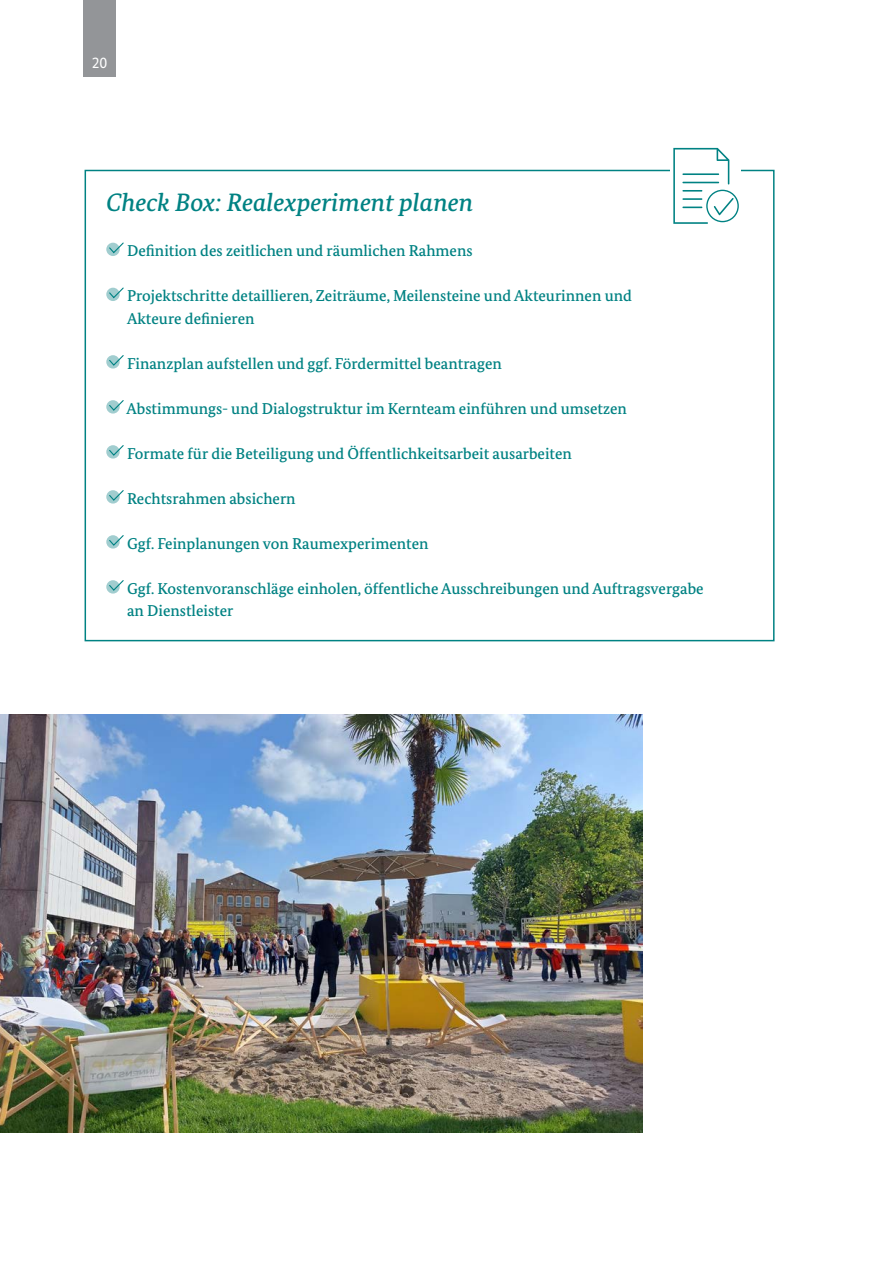
<style>
.page{position:relative;width:893px;height:1263px;background:#fff}
.page>*{position:absolute;margin:0;border:0;box-sizing:border-box;transform-origin:0 0}
.A4_Innenseiten_P-Info-Kasten_10_5_15{font:italic 500 25.2px "Bundes Serif";color:#008283}
.A4_Innenseiten_P-Info-Kasten_10_5_15-2{font:500 15.75px/22.5px "Bundes Serif";color:#008283}
.t1{font:15.75px "Bundes Sans";color:#fff}
</style>
<div class="page">
<div style="left:83px;top:0;width:33px;height:77px;background:#939598"></div>
<div style="left:85px;top:170px;width:690px;height:471px;border:2px solid #008283"></div>
<svg style="left:106px;top:243px;width:14px;height:13px"></svg>
<svg style="left:108px;top:242px;width:16px;height:12px"></svg>
<svg style="left:106px;top:288px;width:14px;height:13px"></svg>
<svg style="left:108px;top:287px;width:16px;height:12px"></svg>
<svg style="left:106px;top:355px;width:14px;height:14px"></svg>
<svg style="left:108px;top:355px;width:16px;height:12px"></svg>
<svg style="left:106px;top:400px;width:14px;height:14px"></svg>
<svg style="left:108px;top:400px;width:16px;height:12px"></svg>
<svg style="left:106px;top:445px;width:14px;height:14px"></svg>
<svg style="left:108px;top:445px;width:16px;height:12px"></svg>
<svg style="left:106px;top:490px;width:14px;height:14px"></svg>
<svg style="left:108px;top:490px;width:16px;height:12px"></svg>
<svg style="left:106px;top:535px;width:14px;height:14px"></svg>
<svg style="left:108px;top:535px;width:16px;height:12px"></svg>
<svg style="left:106px;top:580px;width:14px;height:14px"></svg>
<svg style="left:108px;top:580px;width:16px;height:12px"></svg>
<img style="left:0;top:715px;width:642px;height:417px">
<div style="left:670px;top:141px;width:71px;height:90px;background:#fff"></div>
<svg style="left:673px;top:148px;width:61px;height:76px"></svg>
<div style="left:706px;top:190px;width:33px;height:32px;border:1px solid #008283;border-radius:16px"></div>
<p class="t1" style="left:92px;top:54px;width:17px">20</p>
<p class="A4_Innenseiten_P-Info-Kasten_10_5_15" style="left:106px;top:187px;width:368px">Check Box: Realexperiment planen</p>
<p class="A4_Innenseiten_P-Info-Kasten_10_5_15-2" style="left:127px;top:239px;width:347px">Definition des zeitlichen und räumlichen Rahmens</p>
<p class="A4_Innenseiten_P-Info-Kasten_10_5_15-2" style="left:127px;top:284px;width:506px">Projektschritte detaillieren, Zeiträume, Meilensteine und Akteurinnen und<br>Akteure definieren</p>
<p class="A4_Innenseiten_P-Info-Kasten_10_5_15-2" style="left:127px;top:352px;width:376px">Finanzplan aufstellen und ggf. Fördermittel beantragen</p>
<p class="A4_Innenseiten_P-Info-Kasten_10_5_15-2" style="left:126px;top:397px;width:502px">Abstimmungs- und Dialogstruktur im Kernteam einführen und umsetzen</p>
<p class="A4_Innenseiten_P-Info-Kasten_10_5_15-2" style="left:127px;top:442px;width:446px">Formate für die Beteiligung und Öffentlichkeitsarbeit ausarbeiten</p>
<p class="A4_Innenseiten_P-Info-Kasten_10_5_15-2" style="left:127px;top:487px;width:170px">Rechtsrahmen absichern</p>
<p class="A4_Innenseiten_P-Info-Kasten_10_5_15-2" style="left:127px;top:532px;width:303px">Ggf. Feinplanungen von Raumexperimenten</p>
<p class="A4_Innenseiten_P-Info-Kasten_10_5_15-2" style="left:127px;top:577px;width:578px">Ggf. Kostenvoranschläge einholen, öffentliche Ausschreibungen und Auftragsvergabe an Dienstleister</p>
</div>
